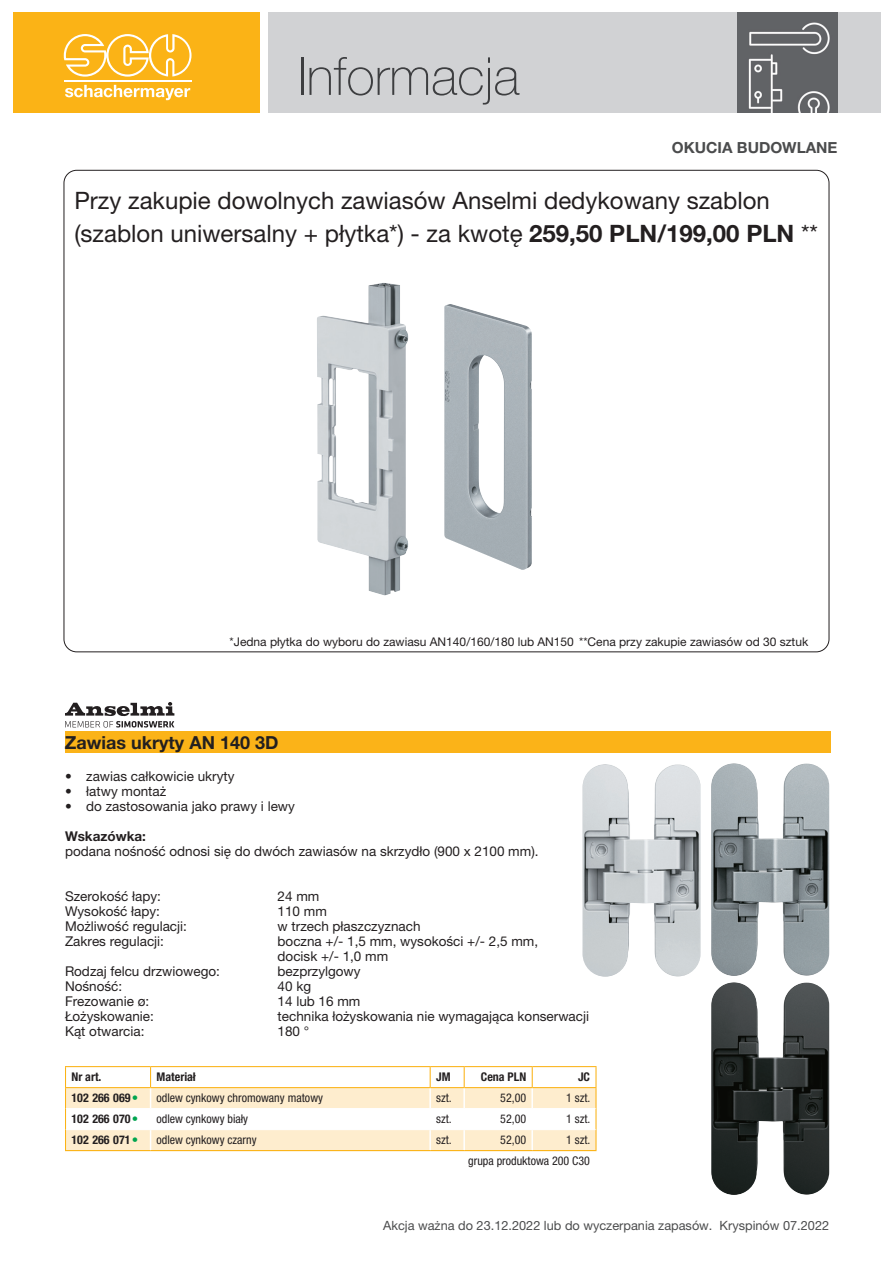
<style>
.page{position:relative;width:893px;height:1263px;background:#fff}
.page>*{position:absolute;margin:0;border:0;box-sizing:border-box;transform-origin:0 0}
.t1{font:100 52.5px "Helvetica Neue LT Pro";color:#4b4c4d}
.t2{font:24px/33px "Helvetica Neue LT Pro";color:#231f20}
.t3{font:700 18px "Helvetica Neue LT Pro";color:#231f20}
.t4{font:700 15.3px "Helvetica Neue LT Pro";color:#4b4c4d}
.t5{font:13.5px/15px "Helvetica Neue LT Pro";color:#231f20}
.t6{font:700 13.5px "Helvetica Neue LT Pro";color:#231f20}
.t7{font:12.75px "Helvetica Neue LT Pro";color:#4b4c4d}
.t8{font:condensed 12px/21px "Helvetica Neue LT Pro";color:#231f20;text-align:right}
.t9{font:12px "Helvetica Neue LT Pro";color:#231f20}
.t10{font:700 condensed 12px "Helvetica Neue LT Pro";color:#231f20}
.t11{font:4.5px "Webdings";color:#00a54f}
.s1{font-weight:700}
</style>
<div class="page">
<div style="left:268px;top:13px;width:612px;height:100px;background:#d1d2d4"></div>
<img style="left:737px;top:13px;width:100px;height:100px">
<div style="left:13px;top:13px;width:246px;height:100px;background:#fbb316"></div>
<svg style="left:64px;top:34px;width:128px;height:43px"></svg>
<svg style="left:65px;top:85px;width:125px;height:15px"></svg>
<hr style="left:64px;top:81px;width:128px;height:1px;background:#fff">
<img style="left:444px;top:304px;width:88px;height:266px">
<img style="left:317px;top:283px;width:91px;height:312px">
<svg style="left:66px;top:1151px;width:530px;height:1px"></svg>
<hr style="left:65px;top:1066px;width:86px;height:1px;background:#fbb316">
<hr style="left:151px;top:1066px;width:279px;height:1px;background:#fbb316">
<hr style="left:430px;top:1066px;width:34px;height:1px;background:#fbb316">
<svg style="left:65px;top:1067px;width:531px;height:83px"></svg>
<hr style="left:464px;top:1066px;width:68px;height:1px;background:#fbb316">
<hr style="left:532px;top:1066px;width:64px;height:1px;background:#fbb316">
<hr style="left:464px;top:1087px;width:68px;height:1px;background:#fbb316">
<hr style="left:532px;top:1087px;width:64px;height:1px;background:#fbb316">
<hr style="left:65px;top:1150px;width:86px;height:1px;background:#fbb316">
<hr style="left:151px;top:1150px;width:279px;height:1px;background:#fbb316">
<hr style="left:430px;top:1150px;width:34px;height:1px;background:#fbb316">
<hr style="left:464px;top:1150px;width:68px;height:1px;background:#fbb316">
<hr style="left:532px;top:1150px;width:64px;height:1px;background:#fbb316">
<hr style="left:66px;top:1108px;width:85px;height:1px;background:#fff">
<hr style="left:151px;top:1108px;width:279px;height:1px;background:#fff">
<hr style="left:430px;top:1108px;width:34px;height:1px;background:#fff">
<hr style="left:464px;top:1108px;width:68px;height:1px;background:#fff">
<hr style="left:532px;top:1108px;width:63px;height:1px;background:#fff">
<hr style="left:66px;top:1129px;width:85px;height:1px;background:#fff">
<hr style="left:151px;top:1129px;width:279px;height:1px;background:#fff">
<hr style="left:430px;top:1129px;width:34px;height:1px;background:#fff">
<hr style="left:464px;top:1129px;width:68px;height:1px;background:#fff">
<hr style="left:532px;top:1129px;width:63px;height:1px;background:#fff">
<div style="left:65px;top:732px;width:765px;height:21px;background:#fbb318"></div>
<svg style="left:65px;top:702px;width:109px;height:25px"></svg>
<img style="left:711px;top:763px;width:118px;height:213px">
<img style="left:711px;top:982px;width:118px;height:213px">
<img style="left:583px;top:764px;width:117px;height:213px">
<h1 class="t1" style="left:298px;top:46px;width:223px">Informacja</h1>
<p class="t4" style="left:672px;top:138px;width:167px">OKUCIA BUDOWLANE</p>
<h2 class="t2" style="left:74px;top:183px;width:745px">Przy zakupie dowolnych zawiasów Anselmi dedykowany szablon (szablon uniwersalny + płytka*) - za kwotę <span class="s1">259,50 PLN/199,00 PLN</span> **</h2>
<p class="t9" style="left:230px;top:635px;width:580px">*Jedna płytka do wyboru do zawiasu AN140/160/180 lub AN150 **Cena przy zakupie zawiasów od 30 sztuk</p>
<h3 class="t3" style="left:65px;top:731px;width:215px">Zawias ukryty AN 140 3D</h3>
<p class="t5" style="left:65px;top:768px;width:171px">• zawias całkowicie ukryty</p>
<p class="t5" style="left:65px;top:783px;width:103px">• łatwy montaż</p>
<p class="t5" style="left:65px;top:798px;width:231px">• do zastosowania jako prawy i lewy</p>
<p class="t6" style="left:65px;top:828px;width:82px">Wskazówka:</p>
<p class="t5" style="left:65px;top:843px;width:475px">podana nośność odnosi się do dwóch zawiasów na skrzydło (900 x 2100 mm).</p>
<p class="t5" style="left:65px;top:888px;width:97px">Szerokość łapy:</p>
<p class="t5" style="left:278px;top:888px;width:43px">24 mm</p>
<p class="t5" style="left:65px;top:903px;width:97px">Wysokość łapy:</p>
<p class="t5" style="left:278px;top:903px;width:51px">110 mm</p>
<p class="t5" style="left:65px;top:918px;width:123px">Możliwość regulacji:</p>
<p class="t5" style="left:278px;top:918px;width:144px">w trzech płaszczyznach</p>
<p class="t5" style="left:65px;top:933px;width:100px">Zakres regulacji:</p>
<p class="t5" style="left:278px;top:933px;width:262px">boczna +/- 1,5 mm, wysokości +/- 2,5 mm, docisk +/- 1,0 mm</p>
<p class="t5" style="left:65px;top:963px;width:156px">Rodzaj felcu drzwiowego:</p>
<p class="t5" style="left:278px;top:963px;width:84px">bezprzylgowy</p>
<p class="t5" style="left:65px;top:978px;width:59px">Nośność:</p>
<p class="t5" style="left:278px;top:978px;width:35px">40 kg</p>
<p class="t5" style="left:65px;top:993px;width:86px">Frezowanie ø:</p>
<p class="t5" style="left:278px;top:993px;width:84px">14 lub 16 mm</p>
<p class="t5" style="left:65px;top:1008px;width:90px">Łożyskowanie:</p>
<p class="t5" style="left:278px;top:1008px;width:313px">technika łożyskowania nie wymagająca konserwacji</p>
<p class="t5" style="left:65px;top:1023px;width:81px">Kąt otwarcia:</p>
<p class="t5" style="left:278px;top:1023px;width:33px">180 °</p>
<p class="t10" style="left:72px;top:1070px;width:31px">Nr art.</p>
<p class="t10" style="left:157px;top:1070px;width:41px">Materiał</p>
<p class="t10" style="left:436px;top:1070px;width:16px">JM</p>
<p class="t10" style="left:481px;top:1070px;width:47px">Cena PLN</p>
<p class="t10" style="left:578px;top:1070px;width:13px">JC</p>
<p class="t10" style="left:72px;top:1090px;width:61px">102 266 069</p>
<p class="t11" style="left:133px;top:1095px;width:6px">■</p>
<p class="t8" style="left:157px;top:1087px;width:168px">odlew cynkowy chromowany matowy</p>
<p class="t8" style="left:436px;top:1087px;width:17px">szt.</p>
<p class="t8" style="left:500px;top:1087px;width:27px">52,00</p>
<p class="t8" style="left:566px;top:1087px;width:26px">1 szt.</p>
<p class="t10" style="left:72px;top:1111px;width:61px">102 266 070</p>
<p class="t11" style="left:133px;top:1116px;width:6px">■</p>
<p class="t8" style="left:157px;top:1108px;width:93px">odlew cynkowy biały</p>
<p class="t8" style="left:436px;top:1108px;width:17px">szt.</p>
<p class="t8" style="left:500px;top:1108px;width:27px">52,00</p>
<p class="t8" style="left:566px;top:1108px;width:26px">1 szt.</p>
<p class="t10" style="left:72px;top:1132px;width:61px">102 266 071</p>
<p class="t11" style="left:133px;top:1137px;width:6px">■</p>
<p class="t8" style="left:157px;top:1129px;width:102px">odlew cynkowy czarny</p>
<p class="t8" style="left:436px;top:1129px;width:17px">szt.</p>
<p class="t8" style="left:500px;top:1129px;width:27px">52,00</p>
<p class="t8" style="left:468px;top:1129px;width:124px">1 szt.<br>grupa produktowa 200 C30</p>
<p class="t7" style="left:383px;top:1217px;width:448px">Akcja ważna do 23.12.2022 lub do wyczerpania zapasów. Kryspinów 07.2022</p>
</div>
